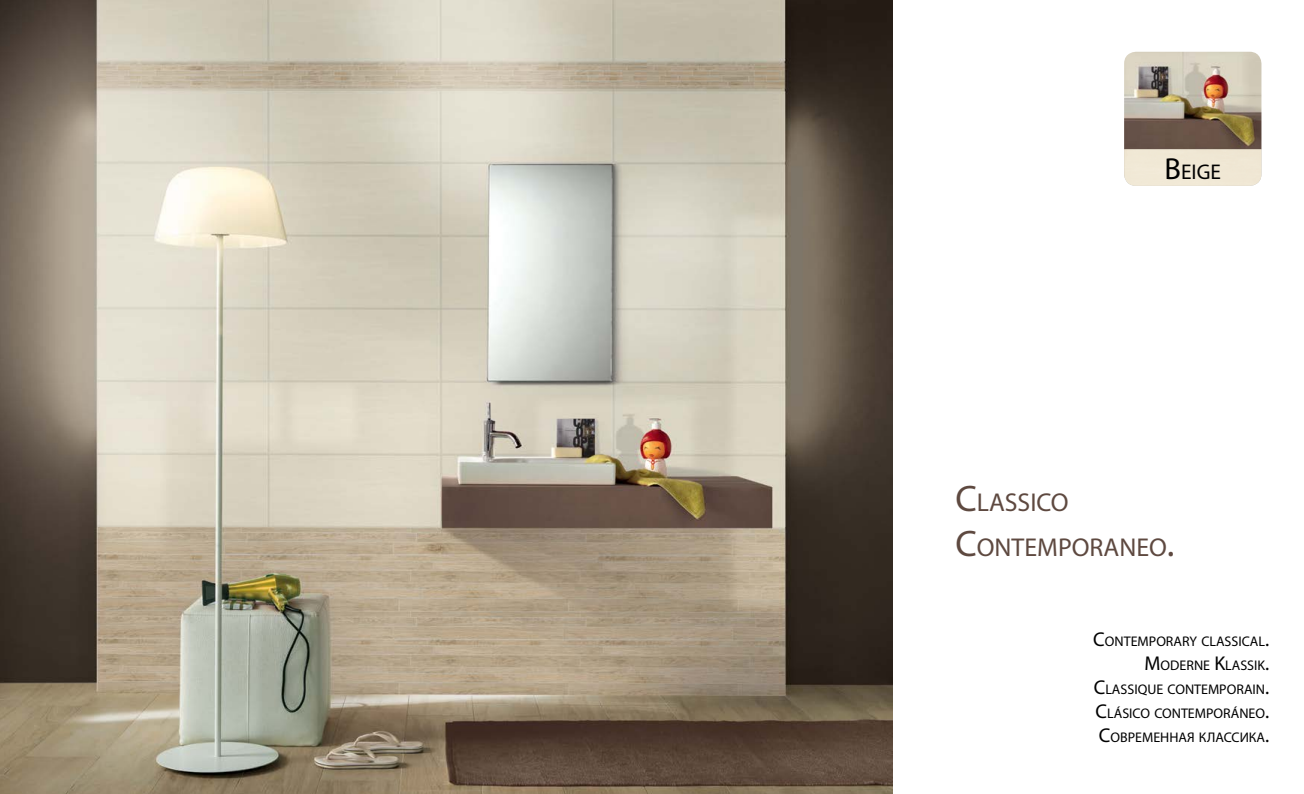
<style>
.page{position:relative;width:1304px;height:794px;background:#fff}
.page>*{position:absolute;margin:0;border:0;box-sizing:border-box;transform-origin:0 0}
.t1{font:25.9px/44.3px "Myriad Pro";color:#5e4940}
.t2{font:21.3px "Myriad Pro";color:#000}
.t3{font:14px/24px "Myriad Pro";color:#000;text-align:right}
.s1{font-size:30.5px}
.s2{font-size:36.9px}
.s3{font-size:20px}
</style>
<div class="page">
<img style="left:0;top:0;width:892px;height:794px">
<img style="left:1124px;top:52px;width:137px;height:97px">
<div style="left:1124px;top:149px;width:137px;height:37px;background:#f0e8d5"></div>
<h2 class="t2" style="left:1165px;top:159px;width:58px"><span class="s1">B</span>EIGE</h2>
<h1 class="t1" style="left:955px;top:480px;width:221px"><span class="s2">C</span>LASSICO<br><span class="s2">C</span>ONTEMPORANEO<span class="s2">.</span></h1>
<p class="t3" style="left:1093px;top:628px;width:177px"><span class="s3">C</span>ONTEMPORARY CLASSICAL<span class="s3">.<br>M</span>ODERNE <span class="s3">K</span>LASSIK<span class="s3">.<br>C</span>LASSIQUE CONTEMPORAIN<span class="s3">.<br>C</span>LÁSICO CONTEMPORÁNEO<span class="s3">.<br>С</span>ОВРЕМЕННАЯ КЛАССИКА<span class="s3">.</span></p>
</div>
